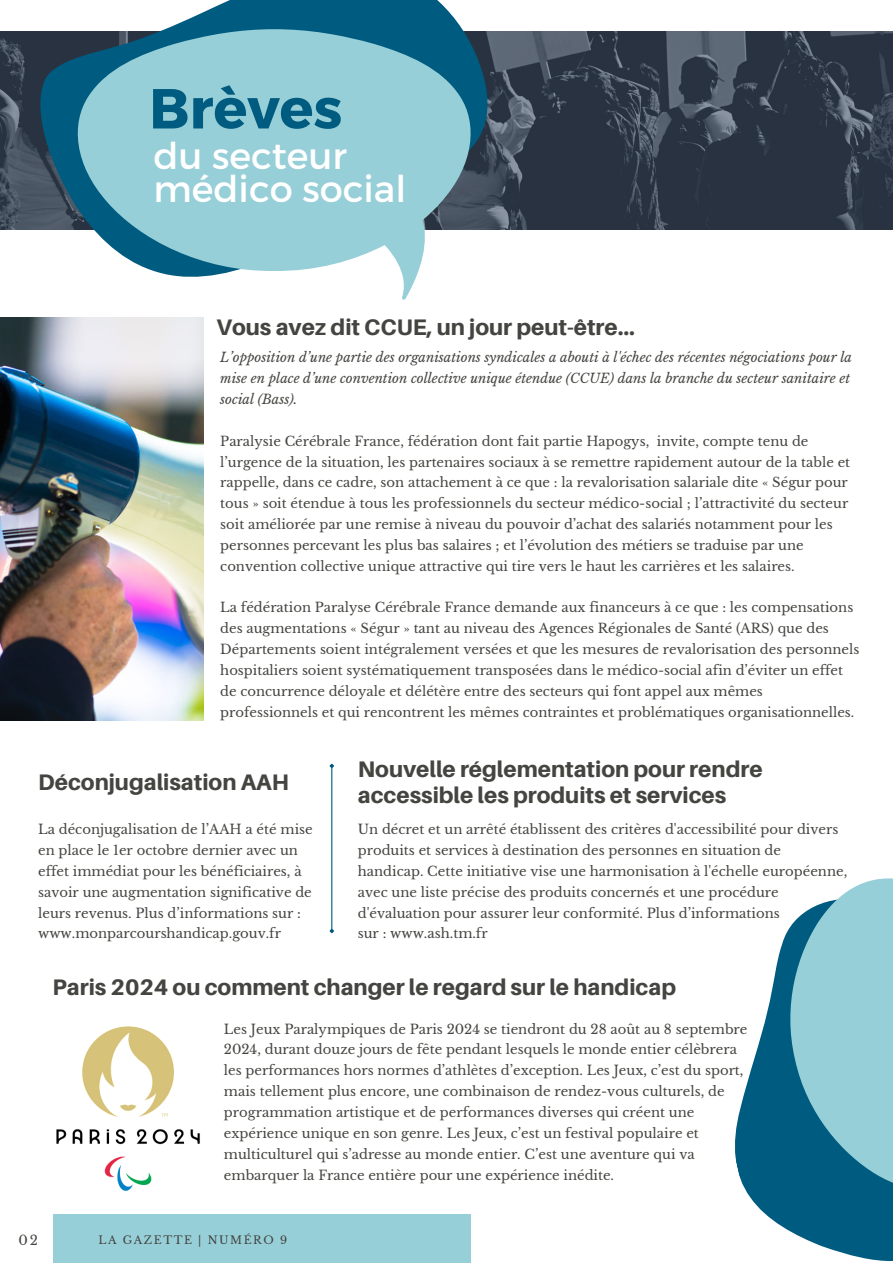
<style>
.page{position:relative;width:893px;height:1264px;background:#fff}
.page>*{position:absolute;margin:0;border:0;box-sizing:border-box;transform-origin:0 0}
.t1{font:700 56.25px "Montserrat";color:#005b80}
.t2{font:36.75px/33.8px "Montserrat";color:#fff}
.t3{font:800 22.5px/25.8px "Aileron";color:#444440}
.t4{font:13.2px/20.9px "Libre Baskerville";color:#444440}
.t5{font:italic 13.2px/20.9px "Libre Baskerville";color:#444440}
.t6{font:10.95px "Libre Baskerville";letter-spacing:.14em;color:#444440}
</style>
<div class="page">
<img style="left:0;top:318px;width:203px;height:402px">
<img style="left:0;top:31px;width:892px;height:198px">
<svg style="left:40px;top:0;width:448px;height:230px"></svg>
<svg style="left:71px;top:29px;width:406px;height:271px;fill:#96cfd7"></svg>
<div style="left:53px;top:1214px;width:417px;height:48px;background:#96cfd7"></div>
<img style="left:56px;top:1026px;width:144px;height:165px">
<svg style="left:735px;top:945px;width:157px;height:316px;fill:#005b80"></svg>
<svg style="left:782px;top:878px;width:110px;height:316px;background:#74b2c2"></svg>
<hr style="left:331px;top:767px;width:1px;height:162px;background:#005b80">
<svg style="left:329px;top:763px;width:5px;height:6px"></svg>
<svg style="left:329px;top:927px;width:5px;height:7px"></svg>
<h1 class="t1" style="left:149px;top:74px;width:195px">Brèves</h1>
<h2 class="t2" style="left:153px;top:138px;width:254px">du secteur médico social</h2>
<h3 class="t3" style="left:216px;top:314px;width:420px">Vous avez dit CCUE, un jour peut-être...</h3>
<p class="t5" style="left:220px;top:347px;width:633px">L’opposition d’une partie des organisations syndicales a abouti à l'échec des récentes négociations pour la mise en place d’une convention collective unique étendue (CCUE) dans la branche du secteur sanitaire et social (Bass).</p>
<p class="t4" style="left:220px;top:430px;width:631px">Paralysie Cérébrale France, fédération dont fait partie Hapogys, invite, compte tenu de l’urgence de la situation, les partenaires sociaux à se remettre rapidement autour de la table et rappelle, dans ce cadre, son attachement à ce que : la revalorisation salariale dite « Ségur pour tous » soit étendue à tous les professionnels du secteur médico-social ; l’attractivité du secteur soit améliorée par une remise à niveau du pouvoir d’achat des salariés notamment pour les personnes percevant les plus bas salaires ; et l’évolution des métiers se traduise par une convention collective unique attractive qui tire vers le haut les carrières et les salaires.</p>
<p class="t4" style="left:220px;top:597px;width:640px">La fédération Paralyse Cérébrale France demande aux financeurs à ce que : les compensations des augmentations « Ségur » tant au niveau des Agences Régionales de Santé (ARS) que des Départements soient intégralement versées et que les mesures de revalorisation des personnels hospitaliers soient systématiquement transposées dans le médico-social afin d’éviter un effet de concurrence déloyale et délétère entre des secteurs qui font appel aux mêmes professionnels et qui rencontrent les mêmes contraintes et problématiques organisationnelles.</p>
<h3 class="t3" style="left:38px;top:769px;width:252px">Déconjugalisation AAH</h3>
<p class="t4" style="left:38px;top:819px;width:276px">La déconjugalisation de l’AAH a été mise en place le 1er octobre dernier avec un effet immédiat pour les bénéficiaires, à savoir une augmentation significative de leurs revenus. Plus d’informations sur : www.monparcourshandicap.gouv.fr</p>
<h3 class="t3" style="left:358px;top:756px;width:406px">Nouvelle réglementation pour rendre accessible les produits et services</h3>
<p class="t4" style="left:358px;top:819px;width:491px">Un décret et un arrêté établissent des critères d'accessibilité pour divers produits et services à destination des personnes en situation de handicap. Cette initiative vise une harmonisation à l'échelle européenne, avec une liste précise des produits concernés et une procédure d'évaluation pour assurer leur conformité. Plus d’informations<br>sur : www.ash.tm.fr</p>
<h3 class="t3" style="left:53px;top:974px;width:625px">Paris 2024 ou comment changer le regard sur le handicap</h3>
<p class="t4" style="left:224px;top:1018px;width:525px">Les Jeux Paralympiques de Paris 2024 se tiendront du 28 août au 8 septembre 2024, durant douze jours de fête pendant lesquels le monde entier célèbrera les performances hors normes d’athlètes d’exception. Les Jeux, c’est du sport, mais tellement plus encore, une combinaison de rendez-vous culturels, de programmation artistique et de performances diverses qui créent une expérience unique en son genre. Les Jeux, c’est un festival populaire et multiculturel qui s’adresse au monde entier. C’est une aventure qui va embarquer la France entière pour une expérience inédite.</p>
<p class="t4" style="left:18px;top:1229px;width:21px">02</p>
<p class="t6" style="left:98px;top:1233px;width:190px">LA GAZETTE | NUMÉRO 9</p>
</div>
